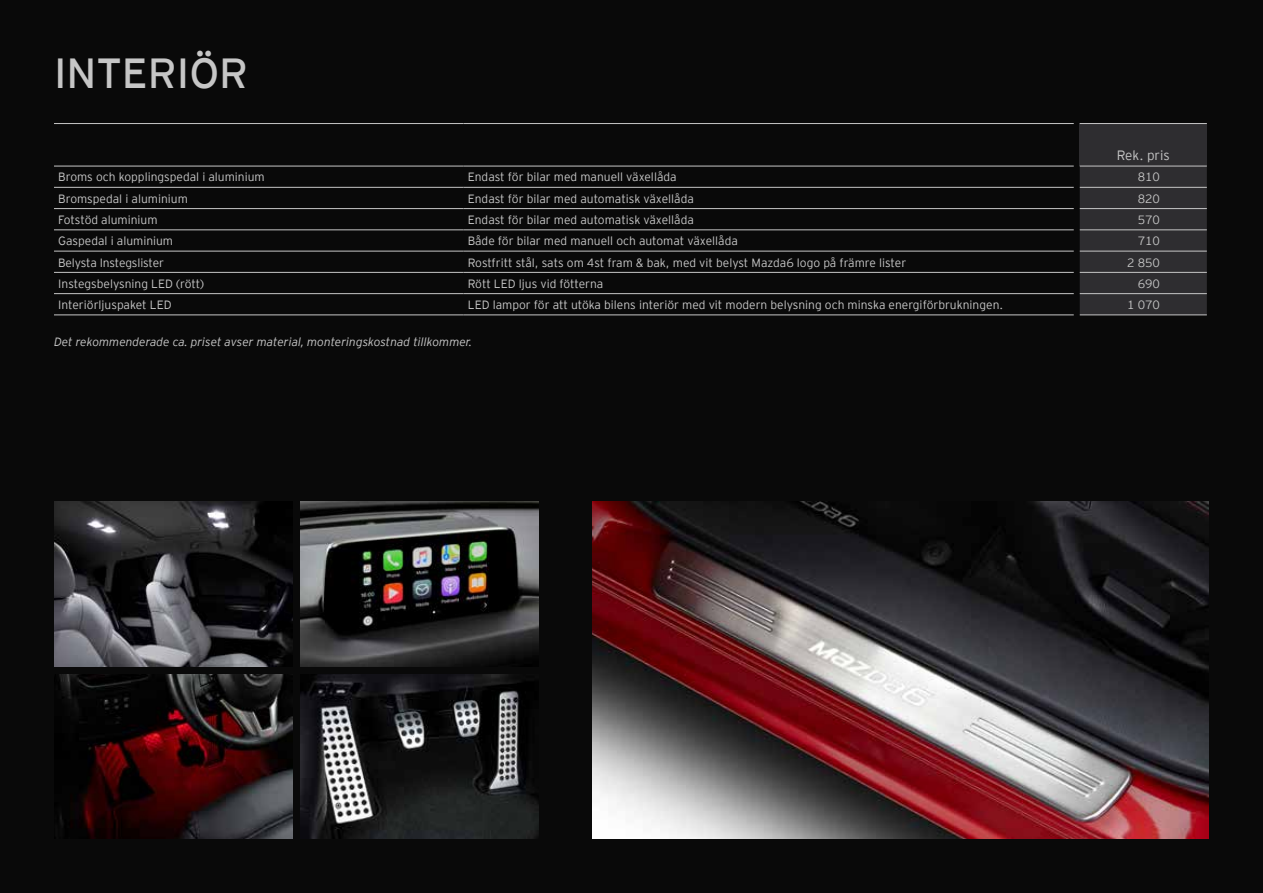
<style>
.page{position:relative;width:1263px;height:893px;background:#090909}
.page>*{position:absolute;margin:0;border:0;box-sizing:border-box;transform-origin:0 0}
.t1{font:42px "Interstate Mazda";color:#c6c6c6}
.t2{font:300 13.5px "Interstate Mazda";color:#c6c6c6}
.t3{font:300 12px "Interstate Mazda";color:#c6c6c6}
.t4{font:italic 300 12px "Interstate";color:#c6c6c6}
</style>
<div class="page">
<img style="left:593px;top:502px;width:616px;height:337px">
<img style="left:301px;top:502px;width:238px;height:164px">
<img style="left:301px;top:675px;width:238px;height:164px">
<div style="left:1080px;top:124px;width:127px;height:42px;background:#2e2d30"></div>
<div style="left:1080px;top:167px;width:127px;height:148px;background:#2e2d30"></div>
<hr style="left:54px;top:123px;width:409px;height:1px;background:#c6c6c6">
<hr style="left:463px;top:123px;width:611px;height:1px;background:#c6c6c6">
<hr style="left:1080px;top:123px;width:127px;height:1px;background:#c6c6c6">
<hr style="left:54px;top:166px;width:409px;height:1px;background:#c6c6c6">
<hr style="left:463px;top:166px;width:611px;height:1px;background:#c6c6c6">
<hr style="left:1080px;top:166px;width:127px;height:1px;background:#c6c6c6">
<hr style="left:54px;top:187px;width:409px;height:1px;background:#c6c6c6">
<hr style="left:463px;top:187px;width:611px;height:1px;background:#c6c6c6">
<hr style="left:1080px;top:187px;width:127px;height:1px;background:#c6c6c6">
<hr style="left:54px;top:208px;width:409px;height:1px;background:#c6c6c6">
<hr style="left:463px;top:208px;width:611px;height:1px;background:#c6c6c6">
<hr style="left:1080px;top:208px;width:127px;height:1px;background:#c6c6c6">
<hr style="left:54px;top:230px;width:409px;height:1px;background:#c6c6c6">
<hr style="left:463px;top:230px;width:611px;height:1px;background:#c6c6c6">
<hr style="left:1080px;top:230px;width:127px;height:1px;background:#c6c6c6">
<hr style="left:54px;top:251px;width:409px;height:1px;background:#c6c6c6">
<hr style="left:463px;top:251px;width:611px;height:1px;background:#c6c6c6">
<hr style="left:1080px;top:251px;width:127px;height:1px;background:#c6c6c6">
<hr style="left:54px;top:272px;width:409px;height:1px;background:#c6c6c6">
<hr style="left:463px;top:272px;width:611px;height:1px;background:#c6c6c6">
<hr style="left:1080px;top:272px;width:127px;height:1px;background:#c6c6c6">
<hr style="left:54px;top:293px;width:409px;height:1px;background:#c6c6c6">
<hr style="left:463px;top:293px;width:611px;height:1px;background:#c6c6c6">
<hr style="left:1080px;top:293px;width:127px;height:1px;background:#c6c6c6">
<hr style="left:54px;top:315px;width:409px;height:1px;background:#c6c6c6">
<hr style="left:463px;top:315px;width:611px;height:1px;background:#c6c6c6">
<hr style="left:1080px;top:315px;width:127px;height:1px;background:#c6c6c6">
<img style="left:59px;top:675px;width:233px;height:164px">
<img style="left:54px;top:502px;width:238px;height:164px">
<h1 class="t1" style="left:54px;top:43px;width:196px">INTERIÖR</h1>
<p class="t2" style="left:1117px;top:145px;width:55px">Rek. pris</p>
<p class="t3" style="left:58px;top:169px;width:208px">Broms och kopplingspedal i aluminium</p>
<p class="t3" style="left:468px;top:169px;width:210px">Endast för bilar med manuell växellåda</p>
<p class="t3" style="left:1138px;top:169px;width:24px">810</p>
<p class="t3" style="left:58px;top:190px;width:131px">Bromspedal i aluminium</p>
<p class="t3" style="left:468px;top:190px;width:228px">Endast för bilar med automatisk växellåda</p>
<p class="t3" style="left:1138px;top:190px;width:24px">820</p>
<p class="t3" style="left:58px;top:211px;width:101px">Fotstöd aluminium</p>
<p class="t3" style="left:468px;top:211px;width:228px">Endast för bilar med automatisk växellåda</p>
<p class="t3" style="left:1138px;top:211px;width:24px">570</p>
<p class="t3" style="left:58px;top:232px;width:116px">Gaspedal i aluminium</p>
<p class="t3" style="left:468px;top:232px;width:272px">Både för bilar med manuell och automat växellåda</p>
<p class="t3" style="left:1138px;top:232px;width:24px">710</p>
<p class="t3" style="left:58px;top:254px;width:107px">Belysta Instegslister</p>
<p class="t3" style="left:468px;top:254px;width:440px">Rostfritt stål, sats om 4st fram &amp; bak, med vit belyst Mazda6 logo på främre lister</p>
<p class="t3" style="left:1127px;top:254px;width:34px">2 850</p>
<p class="t3" style="left:58px;top:275px;width:147px">Instegsbelysning LED (rött)</p>
<p class="t3" style="left:468px;top:275px;width:137px">Rött LED ljus vid fötterna</p>
<p class="t3" style="left:1138px;top:275px;width:24px">690</p>
<p class="t3" style="left:58px;top:296px;width:115px">Interiörljuspaket LED</p>
<p class="t3" style="left:468px;top:296px;width:537px">LED lampor för att utöka bilens interiör med vit modern belysning och minska energiförbrukningen.</p>
<p class="t3" style="left:1127px;top:296px;width:34px">1 070</p>
<p class="t4" style="left:54px;top:335px;width:420px">Det rekommenderade ca. priset avser material, monteringskostnad tillkommer.</p>
</div>
